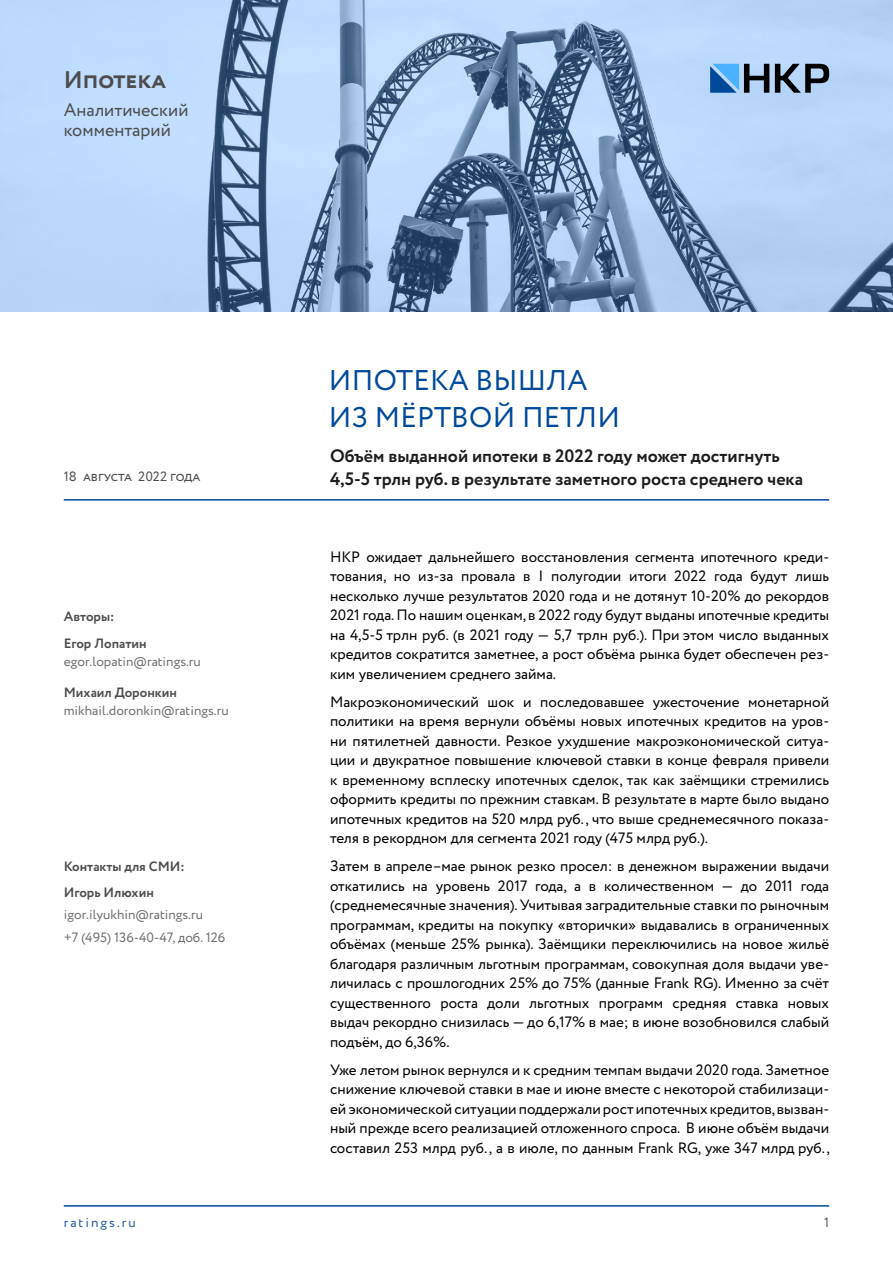
<style>
.page{position:relative;width:893px;height:1263px;background:#fff}
.page>*{position:absolute;margin:0;border:0;box-sizing:border-box;transform-origin:0 0}
.t1{font:28.5px/37.5px "Circe";letter-spacing:.01em;color:#00499a}
.t2{font:700 24px "Circe";color:#4d4d4d}
.t3{font:700 18px/22.5px "Circe";color:#1d1d1d}
.t4{font:18px/19.5px "Circe";color:#4d4d4d}
.t5{font:15px/19.5px "Circe";color:#000;text-align:justify}
.t6{font:13.5px/22.2px "Circe";color:#707070}
.t7{font:700 13.5px/26.5px "Circe";color:#4d4d4d}
.t8{font:13.5px "Circe";color:#4d4d4d}
.t9{font:13.5px "Circe";letter-spacing:.15em;color:#245a9c}
.t10{font:13.5px "Circe";color:#565656}
</style>
<div class="page">
<hr style="left:64px;top:1205px;width:765px;height:1px;background:#00499a">
<img style="left:0;top:0;width:893px;height:311px">
<svg style="left:775px;top:64px;width:54px;height:29px"></svg>
<svg style="left:710px;top:64px;width:59px;height:29px"></svg>
<hr style="left:64px;top:499px;width:765px;height:2px;background:#00499a">
<h2 class="t2" style="left:64px;top:64px;width:100px">Ипотека</h2>
<p class="t4" style="left:64px;top:101px;width:126px">Аналитический комментарий</p>
<p class="t8" style="left:64px;top:467px;width:138px">18 августа 2022 года</p>
<p class="t7" style="left:64px;top:604px;width:84px">Авторы:<br>Егор Лопатин</p>
<p class="t6" style="left:64px;top:650px;width:139px">egor.lopatin@ratings.ru</p>
<p class="t7" style="left:64px;top:679px;width:115px">Михаил Доронкин</p>
<p class="t6" style="left:64px;top:699px;width:166px">mikhail.doronkin@ratings.ru</p>
<p class="t7" style="left:64px;top:853px;width:123px">Контакты для СМИ:<br>Игорь Илюхин</p>
<p class="t6" style="left:64px;top:904px;width:163px">igor.ilyukhin@ratings.ru<br>+7 (495) 136-40-47, доб. 126</p>
<h1 class="t1" style="left:329px;top:362px;width:293px">ИПОТЕКА ВЫШЛА<br>ИЗ МЁРТВОЙ ПЕТЛИ</h1>
<p class="t3" style="left:330px;top:446px;width:475px">Объём выданной ипотеки в 2022 году может достигнуть<br>4,5-5 трлн руб. в результате заметного роста среднего чека</p>
<p class="t5" style="left:330px;top:547px;width:501px">НКР ожидает дальнейшего восстановления сегмента ипотечного креди&shy;тования, но из-за провала в I полугодии итоги 2022 года будут лишь несколько лучше результатов 2020 года и не дотянут 10-20% до рекордов 2021 года. По нашим оценкам, в 2022 году будут выданы ипотечные кредиты на 4,5-5 трлн руб. (в 2021 году — 5,7 трлн руб.). При этом число выданных кредитов сократится заметнее, а рост объёма рынка будет обеспечен рез&shy;ким увеличением среднего займа.</p>
<p class="t5" style="left:330px;top:692px;width:501px">Макроэкономический шок и последовавшее ужесточение монетарной политики на время вернули объёмы новых ипотечных кредитов на уров&shy;ни пятилетней давности. Резкое ухудшение макроэкономической ситуа&shy;ции и двукратное повышение ключевой ставки в конце февраля привели к временному всплеску ипотечных сделок, так как заёмщики стремились оформить кредиты по прежним ставкам. В результате в марте было выдано ипотечных кредитов на 520 млрд руб., что выше среднемесячного показа&shy;теля в рекордном для сегмента 2021 году (475 млрд руб.).</p>
<p class="t5" style="left:330px;top:857px;width:501px">Затем в апреле–мае рынок резко просел: в денежном выражении выдачи откатились на уровень 2017 года, а в количественном — до 2011 года (среднемесячные значения). Учитывая заградительные ставки по рыночным программам, кредиты на покупку «вторички» выдавались в ограниченных объёмах (меньше 25% рынка). Заёмщики переключились на новое жильё благодаря различным льготным программам, совокупная доля выдачи уве&shy;личилась с прошлогодних 25% до 75% (данные Frank RG). Именно за счёт существенного роста доли льготных программ средняя ставка новых выдач рекордно снизилась — до 6,17% в мае; в июне возобновился слабый подъём, до 6,36%.</p>
<p class="t5" style="left:330px;top:1060px;width:501px">Уже летом рынок вернулся и к средним темпам выдачи 2020 года. Заметное снижение ключевой ставки в мае и июне вместе с некоторой стабилизаци&shy;ей экономической ситуации поддержали рост ипотечных кредитов, вызван&shy;ный прежде всего реализацией отложенного спроса. В июне объём выдачи составил 253 млрд руб., а в июле, по данным Frank RG, уже 347 млрд руб.,</p>
<p class="t9" style="left:64px;top:1213px;width:74px">ratings.ru</p>
<p class="t10" style="left:824px;top:1213px;width:7px">1</p>
</div>
